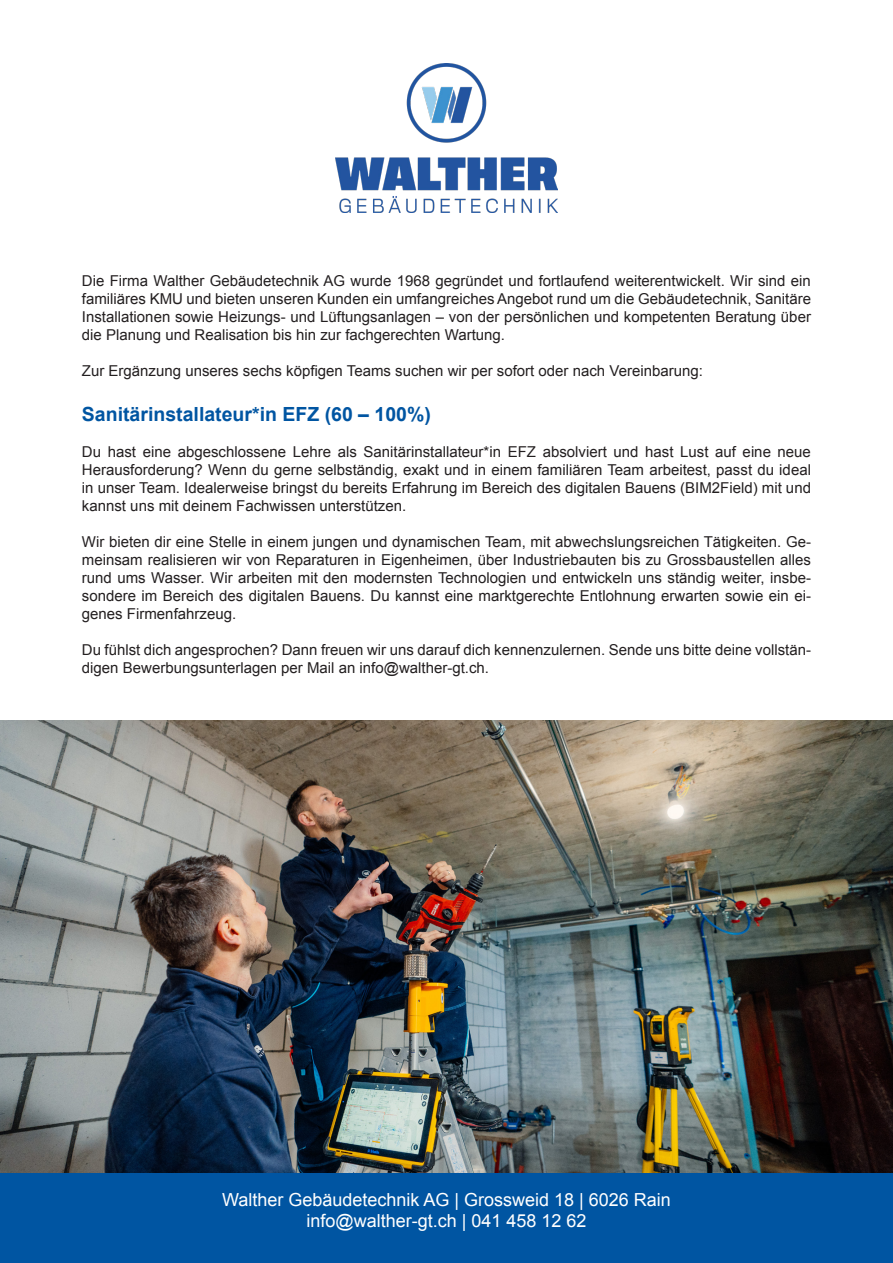
<style>
.page{position:relative;width:893px;height:1263px;background:#fff}
.page>*{position:absolute;margin:0;border:0;box-sizing:border-box;transform-origin:0 0}
.t1{font:700 19.5px "Arial";color:#0055a2}
.t2{font:18px/21.6px "Arial";color:#fff;text-align:center}
.t3{font:15px/18px "Arial";color:#231f20;text-align:justify}
</style>
<div class="page">
<img style="left:336px;top:64px;width:221px;height:149px">
<div style="left:0;top:846px;width:893px;height:417px;background:#0055a2"></div>
<img style="left:0;top:720px;width:893px;height:453px">
<p class="t3" style="left:82px;top:272px;width:730px">Die Firma Walther Gebäudetechnik AG wurde 1968 gegründet und fortlaufend weiterentwickelt. Wir sind ein familiäres KMU und bieten unseren Kunden ein umfangreiches Angebot rund um die Gebäudetechnik, Sanitäre Installationen sowie Heizungs- und Lüftungsanlagen – von der persönlichen und kompetenten Beratung über die Planung und Realisation bis hin zur fachgerechten Wartung.</p>
<p class="t3" style="left:82px;top:362px;width:622px">Zur Ergänzung unseres sechs köpfigen Teams suchen wir per sofort oder nach Vereinbarung:</p>
<h1 class="t1" style="left:82px;top:401px;width:350px">Sanitärinstallateur*in EFZ (60 – 100%)</h1>
<p class="t3" style="left:82px;top:443px;width:730px">Du hast eine abgeschlossene Lehre als Sanitärinstallateur*in EFZ absolviert und hast Lust auf eine neue Herausforderung? Wenn du gerne selbständig, exakt und in einem familiären Team arbeitest, passt du ideal in unser Team. Idealerweise bringst du bereits Erfahrung im Bereich des digitalen Bauens (BIM2Field) mit und kannst uns mit deinem Fachwissen unterstützen.</p>
<p class="t3" style="left:82px;top:533px;width:731px">Wir bieten dir eine Stelle in einem jungen und dynamischen Team, mit abwechslungsreichen Tätigkeiten. Ge&shy;meinsam realisieren wir von Reparaturen in Eigenheimen, über Industriebauten bis zu Grossbaustellen alles rund ums Wasser. Wir arbeiten mit den modernsten Technologien und entwickeln uns ständig weiter, insbe&shy;sondere im Bereich des digitalen Bauens. Du kannst eine marktgerechte Entlohnung erwarten sowie ein ei&shy;genes Firmenfahrzeug.</p>
<p class="t3" style="left:82px;top:641px;width:731px">Du fühlst dich angesprochen? Dann freuen wir uns darauf dich kennenzulernen. Sende uns bitte deine vollstän&shy;digen Bewerbungsunterlagen per Mail an info@walther-gt.ch.</p>
<p class="t2" style="left:222px;top:1189px;width:450px">Walther Gebäudetechnik AG | Grossweid 18 | 6026 Rain info@walther-gt.ch | 041 458 12 62</p>
</div>
